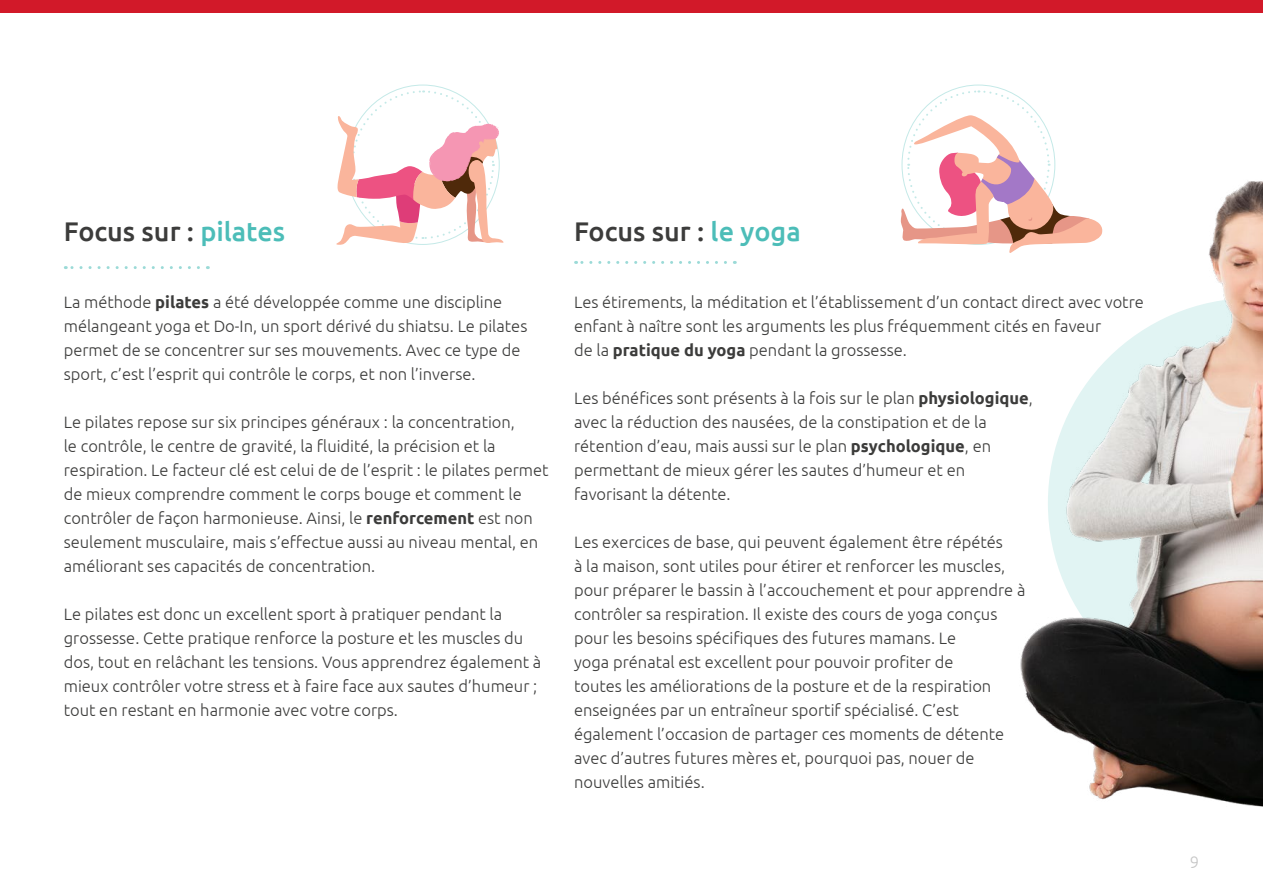
<style>
.page{position:relative;width:1263px;height:893px;background:#fff}
.page>*{position:absolute;margin:0;border:0;box-sizing:border-box;transform-origin:0 0}
.t1{font:500 27px "Ubuntu";color:#3c3c3b}
.t2{font:300 16.5px/24px "Ubuntu";color:#3c3c3b}
.t3{font:300 16.5px "Ubuntu";color:#c6c6c6}
.s1{color:#4cbdb8}
.s2{font-weight:700}
</style>
<div class="page">
<div style="left:0;top:0;width:1263px;height:13px;background:#d21929"></div>
<img style="left:1020px;top:181px;width:243px;height:626px">
<svg style="left:65px;top:266px;width:133px;height:3px"></svg>
<svg style="left:576px;top:261px;width:149px;height:3px"></svg>
<svg style="left:336px;top:85px;width:168px;height:160px"></svg>
<svg style="left:901px;top:85px;width:201px;height:168px"></svg>
<h1 class="t1" style="left:64px;top:214px;width:223px">Focus sur : <span class="s1">pilates</span></h1>
<p class="t2" style="left:64px;top:289px;width:465px">La méthode <span class="s2">pilates</span> a été développée comme une discipline mélangeant yoga et Do-In, un sport dérivé du shiatsu. Le pilates permet de se concentrer sur ses mouvements. Avec ce type de sport, c’est l’esprit qui contrôle le corps, et non l’inverse.</p>
<p class="t2" style="left:64px;top:409px;width:486px">Le pilates repose sur six principes généraux : la concentration,<br>le contrôle, le centre de gravité, la fluidité, la précision et la respiration. Le facteur clé est celui de de l’esprit : le pilates permet de mieux comprendre comment le corps bouge et comment le contrôler de façon harmonieuse. Ainsi, le <span class="s2">renforcement</span> est non seulement musculaire, mais s’effectue aussi au niveau mental, en améliorant ses capacités de concentration.</p>
<p class="t2" style="left:64px;top:601px;width:479px">Le pilates est donc un excellent sport à pratiquer pendant la grossesse. Cette pratique renforce la posture et les muscles du dos, tout en relâchant les tensions. Vous apprendrez également à mieux contrôler votre stress et à faire face aux sautes d’humeur ; tout en restant en harmonie avec votre corps.</p>
<h1 class="t1" style="left:574px;top:214px;width:228px">Focus sur : <span class="s1">le yoga</span></h1>
<p class="t2" style="left:574px;top:289px;width:571px">Les étirements, la méditation et l’établissement d’un contact direct avec votre enfant à naître sont les arguments les plus fréquemment cités en faveur<br>de la <span class="s2">pratique du yoga</span> pendant la grossesse.</p>
<p class="t2" style="left:574px;top:385px;width:460px">Les bénéfices sont présents à la fois sur le plan <span class="s2">physiologique</span>, avec la réduction des nausées, de la constipation et de la rétention d’eau, mais aussi sur le plan <span class="s2">psychologique</span>, en permettant de mieux gérer les sautes d’humeur et en favorisant la détente.</p>
<p class="t2" style="left:574px;top:529px;width:453px">Les exercices de base, qui peuvent également être répétés<br>à la maison, sont utiles pour étirer et renforcer les muscles, pour préparer le bassin à l’accouchement et pour apprendre à contrôler sa respiration. Il existe des cours de yoga conçus pour les besoins spécifiques des futures mamans. Le<br>yoga prénatal est excellent pour pouvoir profiter de<br>toutes les améliorations de la posture et de la respiration enseignées par un entraîneur sportif spécialisé. C’est également l’occasion de partager ces moments de détente avec d’autres futures mères et, pourquoi pas, nouer de nouvelles amitiés.</p>
<p class="t3" style="left:1190px;top:852px;width:11px">9</p>
</div>
